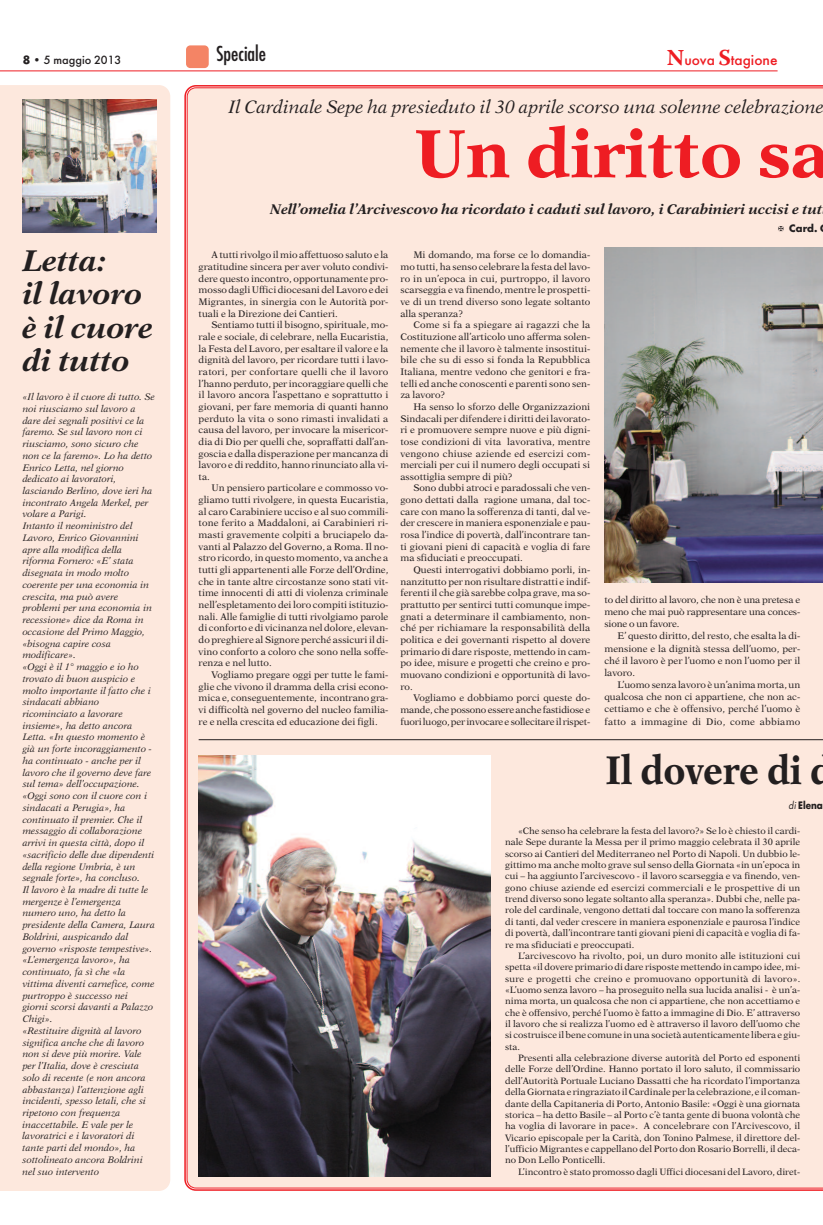
<style>
.page{position:relative;width:823px;height:1225px;background:#fff}
.page>*{position:absolute;margin:0;border:0;box-sizing:border-box;transform-origin:0 0}
.t1{font:700 68px "New Aster";color:#ee1d23}
.t2{font:700 40px "New Aster";color:#231f20;scale:.88 1}
.t3{font:italic 700 30px/33.3px "New Aster";color:#231f20}
.t4{font:condensed 20px "Futura";color:#231f20}
.t5{font:italic 18px "New Aster";color:#231f20}
.t6{font:italic 700 14px "New Aster";color:#231f20}
.t7{font:500 13.6px "Futura";color:#ee1d23}
.t8{font:500 11px "Futura";color:#231f20}
.t9{font:700 10px "Futura";color:#231f20;scale:.88 1}
.t10{font:700 10px "Futura";color:#231f20}
.t11{font:9.6px/11.6px "New Aster";color:#231f20;text-align:justify}
.t12{font:italic 9.5px/11.7px "New Aster";color:#231f20}
.t13{font:9.3px/11.4px "New Aster";color:#231f20;text-align:justify}
.s1{font-weight:700}
.s2{font-family:"Warnock Pro";font-weight:700;font-size:22.7px}
.s3{font-weight:400;font-style:italic}
</style>
<div class="page">
<div style="left:186px;top:66px;width:636px;height:1122px;background:#fde8dd"></div>
<hr style="left:0;top:70px;width:777px;height:1px;background:#ee1d23">
<div style="left:186px;top:45px;width:23px;height:23px;background:#f48465;border-radius:4px"></div>
<div style="left:0;top:85px;width:170px;height:1106px;background:#fde8dd"></div>
<img style="left:604px;top:248px;width:218px;height:334px">
<img style="left:23px;top:99px;width:133px;height:133px">
<img style="left:198px;top:755px;width:292px;height:421px">
<hr style="left:198px;top:739px;width:624px;height:1px;background:#231f20">
<svg style="left:777px;top:226px;width:6px;height:5px"></svg>
<p class="t8" style="left:23px;top:54px;width:100px"><span class="s1">8</span> • 5 maggio 2013</p>
<h3 class="t4" style="left:216px;top:44px;width:51px">Speciale</h3>
<h3 class="t7" style="left:666px;top:53px;width:112px"><span class="s2">N</span>uova <span class="s2">S</span>tagione</h3>
<h3 class="t3" style="left:23px;top:246px;width:132px">Letta:<br>il lavoro è il cuore di tutto</h3>
<p class="t12" style="left:23px;top:391px;width:134px">«Il lavoro è il cuore di tutto. Se noi riusciamo sul lavoro a dare dei segnali positivi ce la faremo. Se sul lavoro non ci riusciamo, sono sicuro che non ce la faremo». Lo ha detto<br>Enrico Letta, nel giorno dedicato ai lavoratori, lasciando Berlino, dove ieri ha incontrato Angela Merkel, per volare a Parigi.<br>Intanto il neoministro del<br>Lavoro, Enrico Giovannini apre alla modifica della riforma Fornero: «E’ stata disegnata in modo molto coerente per una economia in crescita, ma può avere problemi per una economia in recessione» dice da Roma in occasione del Primo Maggio, «bisogna capire cosa modificare».<br>«Oggi è il 1° maggio e io ho trovato di buon auspicio e molto importante il fatto che i sindacati abbiano ricominciato a lavorare insieme», ha detto ancora<br>Letta. «In questo momento è già un forte incoraggiamento - ha continuato - anche per il lavoro che il governo deve fare sul tema» dell’occupazione. «Oggi sono con il cuore con i sindacati a Perugia», ha continuato il premier. Che il messaggio di collaborazione arrivi in questa città, dopo il «sacrificio delle due dipendenti della regione Umbria, è un segnale forte», ha concluso.<br>Il lavoro è la madre di tutte le mergenze è l’emergenza numero uno, ha detto la presidente della Camera, Laura<br>Boldrini, auspicando dal governo «risposte tempestive». «L’emergenza lavoro», ha continuato, fa sì che «la vittima diventi carnefice, come purtroppo è successo nei giorni scorsi davanti a Palazzo<br>Chigi».<br>«Restituire dignità al lavoro significa anche che di lavoro non si deve più morire. Vale per l’Italia, dove è cresciuta solo di recente (e non ancora abbastanza) l’attenzione agli incidenti, spesso letali, che si ripetono con frequenza inaccettabile. E vale per le lavoratrici e i lavoratori di tante parti del mondo», ha sottolineato ancora Boldrini nel suo intervento</p>
<h3 class="t5" style="left:228px;top:99px;width:597px">Il Cardinale Sepe ha presieduto il 30 aprile scorso una solenne celebrazione</h3>
<h1 class="t1" style="left:414px;top:125px;width:416px">Un diritto sa</h1>
<h3 class="t6" style="left:270px;top:203px;width:553px">Nell’omelia l’Arcivescovo ha ricordato i caduti sul lavoro, i Carabinieri uccisi e tut</h3>
<p class="t10" style="left:788px;top:224px;width:30px">Card.</p>
<p class="t11" style="left:198px;top:250px;width:191px;text-indent:13px">A tutti rivolgo il mio affettuoso saluto e la gratitudine sincera per aver voluto condivi&shy;dere questo incontro, opportunamente pro&shy;mossodagliUfficidiocesanidelLavoroedei Migrantes, in sinergia con le Autorità por&shy;tuali e la Direzione dei Cantieri.</p>
<p class="t11" style="left:198px;top:320px;width:191px;text-indent:13px">Sentiamo tutti il bisogno, spirituale, mo&shy;rale e sociale, di celebrare, nella Eucaristia, la Festa del Lavoro, per esaltare il valore e la dignità del lavoro, per ricordare tutti i lavo&shy;ratori, per confortare quelli che il lavoro l’hanno perduto, per incoraggiare quelli che il lavoro ancora l’aspettano e soprattutto i giovani, per fare memoria di quanti hanno perduto la vita o sono rimasti invalidati a causa del lavoro, per invocare la misericor&shy;dia di Dio per quelli che, sopraffatti dall’an&shy;goscia e dalla disperazione per mancanza di lavoro e di reddito, hanno rinunciato alla vi&shy;ta.</p>
<p class="t11" style="left:198px;top:483px;width:191px;text-indent:13px">Un pensiero particolare e commosso vo&shy;gliamo tutti rivolgere, in questa Eucaristia, al caro Carabiniere ucciso e al suo commili&shy;tone ferito a Maddaloni, ai Carabinieri ri&shy;masti gravemente colpiti a bruciapelo da&shy;vanti al Palazzo del Governo, a Roma. Il no&shy;stro ricordo, in questo momento, va anche a tutti gli appartenenti alle Forze dell’Ordine, che in tante altre circostanze sono stati vit&shy;time innocenti di atti di violenza criminale nell’espletamento dei loro compiti istituzio&shy;nali. Alle famiglie di tutti rivolgiamo parole di conforto e di vicinanza nel dolore, elevan&shy;do preghiere al Signore perché assicuri il di&shy;vino conforto a coloro che sono nella soffe&shy;renza e nel lutto.</p>
<p class="t11" style="left:198px;top:669px;width:191px;text-indent:13px">Vogliamo pregare oggi per tutte le fami&shy;glie che vivono il dramma della crisi econo&shy;mica e, conseguentemente, incontrano gra&shy;vi difficoltà nel governo del nucleo familia&shy;re e nella crescita ed educazione dei figli.</p>
<p class="t11" style="left:400px;top:250px;width:191px;text-indent:13px">Mi domando, ma forse ce lo domandia&shy;mo tutti, ha senso celebrare la festa del lavo&shy;ro in un’epoca in cui, purtroppo, il lavoro scarseggia e va finendo, mentre le prospetti&shy;ve di un trend diverso sono legate soltanto alla speranza?</p>
<p class="t11" style="left:400px;top:320px;width:191px;text-indent:13px">Come si fa a spiegare ai ragazzi che la Costituzione all’articolo uno afferma solen&shy;nemente che il lavoro è talmente insostitui&shy;bile che su di esso si fonda la Repubblica Italiana, mentre vedono che genitori e fra&shy;telli ed anche conoscenti e parenti sono sen&shy;za lavoro?</p>
<p class="t11" style="left:400px;top:401px;width:191px;text-indent:13px">Ha senso lo sforzo delle Organizzazioni Sindacali per difendere i diritti dei lavorato&shy;ri e promuovere sempre nuove e più digni&shy;tose condizioni di vita lavorativa, mentre vengono chiuse aziende ed esercizi com&shy;merciali per cui il numero degli occupati si assottiglia sempre di più?</p>
<p class="t11" style="left:400px;top:483px;width:191px;text-indent:13px">Sono dubbi atroci e paradossali che ven&shy;gono dettati dalla ragione umana, dal toc&shy;care con mano la sofferenza di tanti, dal ve&shy;der crescere in maniera esponenziale e pau&shy;rosa l’indice di povertà, dall’incontrare tan&shy;ti giovani pieni di capacità e voglia di fare ma sfiduciati e preoccupati.</p>
<p class="t11" style="left:400px;top:564px;width:191px;text-indent:13px">Questi interrogativi dobbiamo porli, in&shy;nanzitutto per non risultare distratti e indif&shy;ferenti il che già sarebbe colpa grave, ma so&shy;prattutto per sentirci tutti comunque impe&shy;gnati a determinare il cambiamento, non&shy;ché per richiamare la responsabilità della politica e dei governanti rispetto al dovere primario di dare risposte, mettendo in cam&shy;po idee, misure e progetti che creino e pro&shy;muovano condizioni e opportunità di lavo&shy;ro.</p>
<p class="t11" style="left:400px;top:693px;width:191px;text-indent:13px">Vogliamo e dobbiamo porci queste do&shy;mande, che possono essere anche fastidiose e fuoriluogo,per invocare e sollecitare il rispet-</p>
<p class="t11" style="left:604px;top:594px;width:197px;line-height:12.2px">to del diritto al lavoro, che non è una pretesa e meno che mai può rappresentare una conces&shy;sione o un favore.</p>
<p class="t11" style="left:604px;top:630px;width:197px;line-height:12.2px;text-indent:13px">E’ questo diritto, del resto, che esalta la di&shy;mensione e la dignità stessa dell’uomo, per&shy;ché il lavoro è per l’uomo e non l’uomo per il lavoro.</p>
<p class="t11" style="left:604px;top:679px;width:197px;line-height:12.2px;text-indent:13px">L’uomo senza lavoro è un’anima morta, un qualcosa che non ci appartiene, che non ac&shy;cettiamo e che è offensivo, perché l’uomo è fatto a immagine di Dio, come abbiamo</p>
<h2 class="t2" style="left:605px;top:753px;width:259px">Il dovere di d</h2>
<p class="t9" style="left:788px;top:801px;width:40px"><span class="s3">di</span> Elena</p>
<p class="t13" style="left:505px;top:825px;width:296px;text-indent:13px">«Che senso ha celebrare la festa del lavoro?» Se lo è chiesto il cardi&shy;nale Sepe durante la Messa per il primo maggio celebrata il 30 aprile scorso ai Cantieri del Mediterraneo nel Porto di Napoli. Un dubbio le&shy;gittimo ma anche molto grave sul senso della Giornata «in un’epoca in cui – ha aggiunto l’arcivescovo - il lavoro scarseggia e va finendo, ven&shy;gono chiuse aziende ed esercizi commerciali e le prospettive di un trend diverso sono legate soltanto alla speranza». Dubbi che, nelle pa&shy;role del cardinale, vengono dettati dal toccare con mano la sofferenza di tanti, dal veder crescere in maniera esponenziale e paurosa l’indice di povertà, dall’incontrare tanti giovani pieni di capacità e voglia di fa&shy;re ma sfiduciati e preoccupati.</p>
<p class="t13" style="left:505px;top:950px;width:296px;text-indent:13px">L’arcivescovo ha rivolto, poi, un duro monito alle istituzioni cui spetta «il dovere primario di dare risposte mettendo in campo idee, mi&shy;sure e progetti che creino e promuovano opportunità di lavoro». «L’uomo senza lavoro – ha proseguito nella sua lucida analisi - è un’a&shy;nima morta, un qualcosa che non ci appartiene, che non accettiamo e che è offensivo, perché l’uomo è fatto a immagine di Dio. E’ attraverso il lavoro che si realizza l’uomo ed è attraverso il lavoro dell’uomo che si costruisce il bene comune inuna società autenticamente libera e giu&shy;sta.</p>
<p class="t13" style="left:505px;top:1053px;width:296px;text-indent:13px">Presenti alla celebrazione diverse autorità del Porto ed esponenti delle Forze dell’Ordine. Hanno portato il loro saluto, il commissario dell’Autorità Portuale Luciano Dassatti che ha ricordato l’importanza dellaGiornata e ringraziatoilCardinaleper la celebrazione, e il coman&shy;dante della Capitaneria di Porto, Antonio Basile: «Oggi è una giornata storica – ha detto Basile – al Porto c’è tanta gente di buona volontà che ha voglia di lavorare in pace». A concelebrare con l’Arcivescovo, il Vicario episcopale per la Carità, don Tonino Palmese, il direttore del&shy;l’ufficio Migrantes e cappellano del Porto don Rosario Borrelli, il deca&shy;no Don Lello Ponticelli.</p>
<p class="t13" style="left:517px;top:1166px;width:283px">L’incontro è stato promosso dagli Uffici diocesani del Lavoro, diret-</p>
</div>
